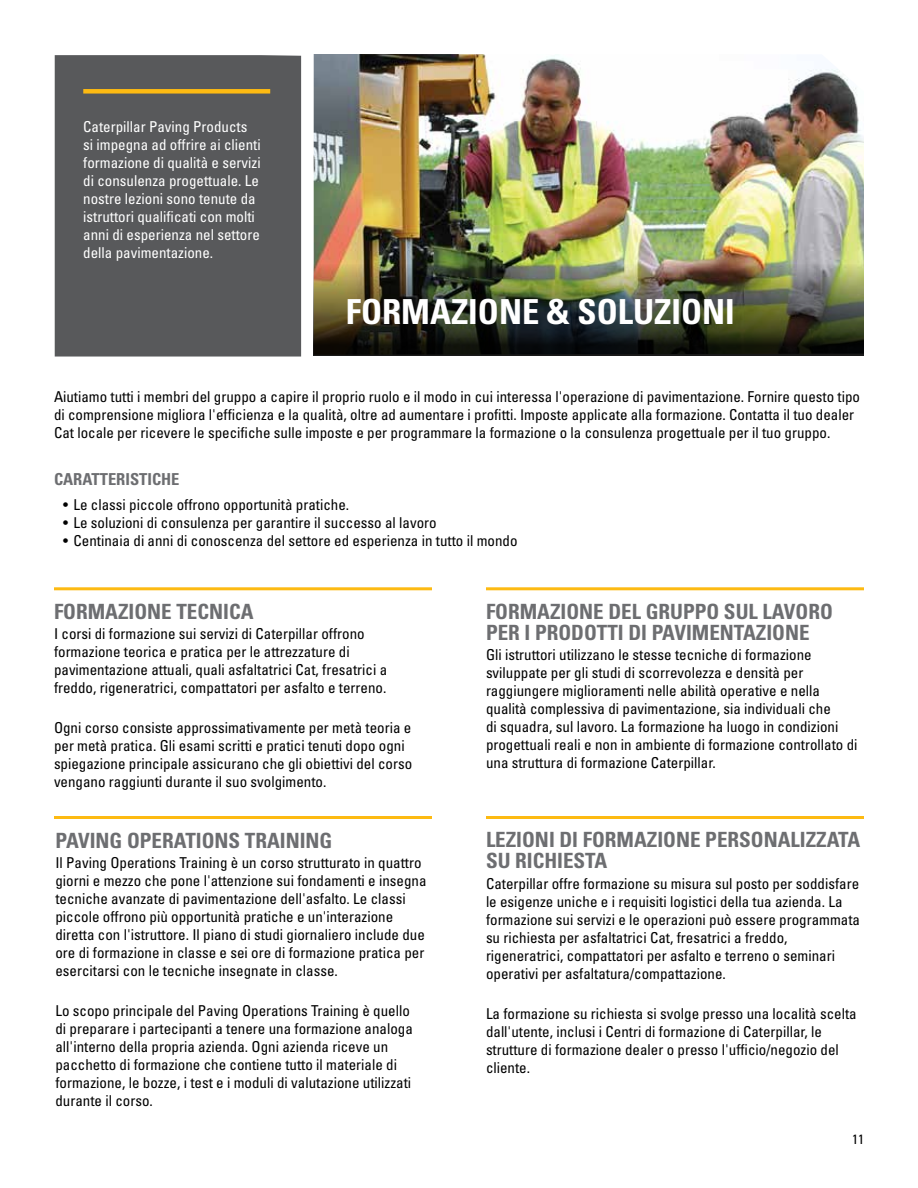
<style>
.page{position:relative;width:918px;height:1188px;background:#fff}
.page>*{position:absolute;margin:0;border:0;box-sizing:border-box;transform-origin:0 0}
.t1{font:700 condensed 34.5px "Univers LT Std";color:#fff}
.t2{font:700 condensed 21px/21px "Univers LT Std";color:#6d6e71}
.t3{font:700 condensed 16.5px "Univers LT Std";color:#6d6e71}
.t4{font:condensed 15px/18px "Univers LT Std";color:#000}
.t5{font:condensed 15px/18px "Univers LT Std";color:#fff}
.t6{font:condensed 13.5px "Univers LT Std";color:#000}
</style>
<div class="page">
<img style="left:314px;top:54px;width:545px;height:66px">
<img style="left:313px;top:120px;width:551px;height:235px">
<div style="left:55px;top:55px;width:246px;height:302px;background:#58595b"></div>
<div style="left:83px;top:89px;width:187px;height:5px;background:#fdba12"></div>
<hr style="left:54px;top:587px;width:378px;height:3px;background:#fdba12">
<hr style="left:54px;top:816px;width:378px;height:3px;background:#fdba12">
<hr style="left:486px;top:587px;width:378px;height:3px;background:#fdba12">
<hr style="left:486px;top:816px;width:378px;height:3px;background:#fdba12">
<p class="t5" style="left:83px;top:118px;width:179px">Caterpillar Paving Products si impegna ad offrire ai clienti formazione di qualità e servizi di consulenza progettuale. Le nostre lezioni sono tenute da istruttori qualificati con molti anni di esperienza nel settore della pavimentazione.</p>
<h1 class="t1" style="left:346px;top:291px;width:391px">FORMAZIONE &amp; SOLUZIONI</h1>
<p class="t4" style="left:54px;top:388px;width:808px">Aiutiamo tutti i membri del gruppo a capire il proprio ruolo e il modo in cui interessa l'operazione di pavimentazione. Fornire questo tipo di comprensione migliora l'efficienza e la qualità, oltre ad aumentare i profitti. Imposte applicate alla formazione. Contatta il tuo dealer<br>Cat locale per ricevere le specifiche sulle imposte e per programmare la formazione o la consulenza progettuale per il tuo gruppo.</p>
<p class="t3" style="left:54px;top:469px;width:127px">CARATTERISTICHE</p>
<p class="t4" style="left:63px;top:495px;width:288px">• Le classi piccole offrono opportunità pratiche.</p>
<p class="t4" style="left:63px;top:513px;width:375px">• Le soluzioni di consulenza per garantire il successo al lavoro</p>
<p class="t4" style="left:63px;top:531px;width:456px">• Centinaia di anni di conoscenza del settore ed esperienza in tutto il mondo</p>
<h2 class="t2" style="left:54px;top:601px;width:201px">FORMAZIONE TECNICA</h2>
<p class="t4" style="left:54px;top:625px;width:335px">I corsi di formazione sui servizi di Caterpillar offrono formazione teorica e pratica per le attrezzature di pavimentazione attuali, quali asfaltatrici Cat, fresatrici a freddo, rigeneratrici, compattatori per asfalto e terreno.</p>
<p class="t4" style="left:54px;top:719px;width:360px">Ogni corso consiste approssimativamente per metà teoria e per metà pratica. Gli esami scritti e pratici tenuti dopo ogni spiegazione principale assicurano che gli obiettivi del corso vengano raggiunti durante il suo svolgimento.</p>
<h2 class="t2" style="left:55px;top:830px;width:278px">PAVING OPERATIONS TRAINING</h2>
<p class="t4" style="left:55px;top:853px;width:373px">Il Paving Operations Training è un corso strutturato in quattro giorni e mezzo che pone l'attenzione sui fondamenti e insegna tecniche avanzate di pavimentazione dell'asfalto. Le classi piccole offrono più opportunità pratiche e un'interazione diretta con l'istruttore. Il piano di studi giornaliero include due ore di formazione in classe e sei ore di formazione pratica per esercitarsi con le tecniche insegnate in classe.</p>
<p class="t4" style="left:55px;top:1002px;width:359px">Lo scopo principale del Paving Operations Training è quello di preparare i partecipanti a tenere una formazione analoga all'interno della propria azienda. Ogni azienda riceve un pacchetto di formazione che contiene tutto il materiale di formazione, le bozze, i test e i moduli di valutazione utilizzati durante il corso.</p>
<h2 class="t2" style="left:486px;top:601px;width:348px">FORMAZIONE DEL GRUPPO SUL LAVORO<br>PER I PRODOTTI DI PAVIMENTAZIONE</h2>
<p class="t4" style="left:486px;top:646px;width:373px">Gli istruttori utilizzano le stesse tecniche di formazione sviluppate per gli studi di scorrevolezza e densità per raggiungere miglioramenti nelle abilità operative e nella qualità complessiva di pavimentazione, sia individuali che<br>di squadra, sul lavoro. La formazione ha luogo in condizioni progettuali reali e non in ambiente di formazione controllato di una struttura di formazione Caterpillar.</p>
<h2 class="t2" style="left:486px;top:829px;width:376px">LEZIONI DI FORMAZIONE PERSONALIZZATA<br>SU RICHIESTA</h2>
<p class="t4" style="left:486px;top:874px;width:376px">Caterpillar offre formazione su misura sul posto per soddisfare le esigenze uniche e i requisiti logistici della tua azienda. La formazione sui servizi e le operazioni può essere programmata su richiesta per asfaltatrici Cat, fresatrici a freddo, rigeneratrici, compattatori per asfalto e terreno o seminari operativi per asfaltatura/compattazione.</p>
<p class="t4" style="left:486px;top:1004px;width:372px">La formazione su richiesta si svolge presso una località scelta dall'utente, inclusi i Centri di formazione di Caterpillar, le strutture di formazione dealer o presso l'ufficio/negozio del cliente.</p>
<p class="t6" style="left:852px;top:1130px;width:13px">11</p>
</div>
